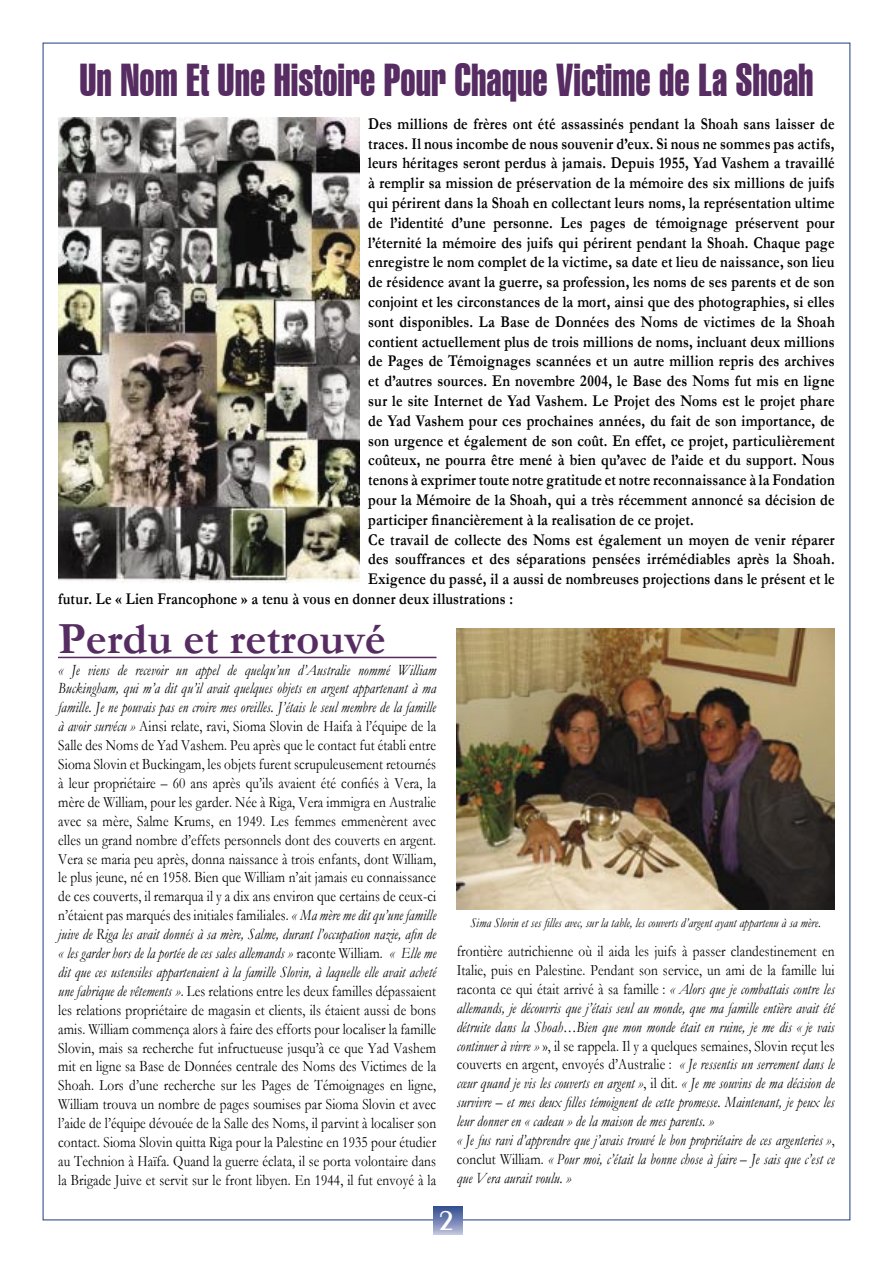
<style>
.page{position:relative;width:893px;height:1263px;background:#fff}
.page>*{position:absolute;margin:0;border:0;box-sizing:border-box;transform-origin:0 0}
.cot{font:45px "Swiss 911 BT Extra Compressed";color:#572c62}
.cot-2{font:700 45px "Garamond";color:#572c62}
.t1{font:600 28.5px "Exotic 350 BT";color:#fff}
.text{font:700 16.5px/19.8px "Garamond";letter-spacing:.01em;color:#000;text-align:justify;scale:.85 1}
.text-2{font:15.75px/18.9px "Garamond";letter-spacing:.01em;color:#000;text-align:justify;scale:.85 1}
.text-3{font:italic 15.75px/18.9px "Garamond";letter-spacing:.01em;color:#000;text-align:justify;scale:.85 1}
.pic{font:italic 13.5px "Garamond";letter-spacing:.01em;color:#000;scale:.85 1}
.s1{font-style:italic}
.s2{font-style:normal}
</style>
<div class="page">
<img style="left:433px;top:1207px;width:30px;height:27px">
<img style="left:58px;top:118px;width:302px;height:465px">
<hr style="left:58px;top:657px;width:378px;height:1px;background:#572c62">
<img style="left:457px;top:628px;width:378px;height:281px">
<p class="cot" style="left:79px;top:55px;width:736px">Un Nom Et Une Histoire Pour Chaque Victime de La Shoah</p>
<p class="text" style="left:368px;top:114px;width:550px">Des millions de frères ont été assassinés pendant la Shoah sans laisser de traces. Il nous incombe de nous souvenir d’eux. Si nous ne sommes pas actifs, leurs héritages seront perdus à jamais. Depuis 1955, Yad Vashem a travaillé à remplir sa mission de préservation de la mémoire des six millions de juifs qui périrent dans la Shoah en collectant leurs noms, la représentation ultime de l’identité d’une personne. Les pages de témoignage préservent pour l’éternité la mémoire des juifs qui périrent pendant la Shoah. Chaque page enregistre le nom complet de la victime, sa date et lieu de naissance, son lieu de résidence avant la guerre, sa profession, les noms de ses parents et de son conjoint et les circonstances de la mort, ainsi que des photographies, si elles sont disponibles. La Base de Données des Noms de victimes de la Shoah contient actuellement plus de trois millions de noms, incluant deux millions de Pages de Témoignages scannées et un autre million repris des archives et d’autres sources. En novembre 2004, le Base des Noms fut mis en ligne sur le site Internet de Yad Vashem. Le Projet des Noms est le projet phare de Yad Vashem pour ces prochaines années, du fait de son importance, de son urgence et également de son coût. En effet, ce projet, particulièrement coûteux, ne pourra être mené à bien qu’avec de l’aide et du support. Nous tenons à exprimer toute notre gratitude et notre reconnaissance à la Fondation pour la Mémoire de la Shoah, qui a très récemment annoncé sa décision de participer financièrement à la realisation de ce projet.</p>
<p class="text" style="left:368px;top:529px;width:550px">Ce travail de collecte des Noms est également un moyen de venir réparer</p>
<p class="text" style="left:368px;top:549px;width:550px">des souffrances et des séparations pensées irrémédiables après la Shoah.</p>
<p class="text" style="left:368px;top:569px;width:550px">Exigence du passé, il a aussi de nombreuses projections dans le présent et le</p>
<p class="text" style="left:58px;top:589px;width:537px">futur. Le « Lien Francophone » a tenu à vous en donner deux illustrations :</p>
<p class="cot-2" style="left:58px;top:609px;width:329px">Perdu et retrouvé</p>
<p class="text-2" style="left:58px;top:660px;width:446px"><span class="s1">« Je viens de recevoir un appel de quelqu’un d’Australie nommé William Buckingham, qui m’a dit qu’il avait quelques objets en argent appartenant à ma famille. Je ne pouvais pas en croire mes oreilles. J’étais le seul membre de la famille à avoir survécu »</span> Ainsi relate, ravi, Sioma Slovin de Haifa à l’équipe de la Salle des Noms de Yad Vashem. Peu après que le contact fut établi entre Sioma Slovin et Buckingam, les objets furent scrupuleusement retournés à leur propriétaire – 60 ans après qu’ils avaient été confiés à Vera, la mère de William, pour les garder. Née à Riga, Vera immigra en Australie avec sa mère, Salme Krums, en 1949. Les femmes emmenèrent avec elles un grand nombre d’effets personnels dont des couverts en argent.<br>Vera se maria peu après, donna naissance à trois enfants, dont William, le plus jeune, né en 1958. Bien que William n’ait jamais eu connaissance de ces couverts, il remarqua il y a dix ans environ que certains de ceux-ci n’étaient pas marqués des initiales familiales. <span class="s1">« Ma mère me dit qu’une famille juive de Riga les avait donnés à sa mère, Salme, durant l’occupation nazie, afin de « les garder hors de la portée de ces sales allemands »</span> raconte William. <span class="s1">« Elle me dit que ces ustensiles appartenaient à la famille Slovin, à laquelle elle avait acheté une fabrique de vêtements »</span>. Les relations entre les deux familles dépassaient les relations propriétaire de magasin et clients, ils étaient aussi de bons amis. William commença alors à faire des efforts pour localiser la famille Slovin, mais sa recherche fut infructueuse jusqu’à ce que Yad Vashem mit en ligne sa Base de Données centrale des Noms des Victimes de la Shoah. Lors d’une recherche sur les Pages de Témoignages en ligne, William trouva un nombre de pages soumises par Sioma Slovin et avec l’aide de l’équipe dévouée de la Salle des Noms, il parvint à localiser son contact. Sioma Slovin quitta Riga pour la Palestine en 1935 pour étudier au Technion à Haïfa. Quand la guerre éclata, il se porta volontaire dans la Brigade Juive et servit sur le front libyen. En 1944, il fut envoyé à la</p>
<p class="pic" style="left:470px;top:913px;width:414px">Sima Slovin et ses filles avec, sur la table, les couverts d’argent ayant appartenu à sa mère.</p>
<p class="text-3" style="left:457px;top:941px;width:446px"><span class="s2">frontière autrichienne où il aida les juifs à passer clandestinement en Italie, puis en Palestine. Pendant son service, un ami de la famille lui raconta ce qui était arrivé à sa famille :</span> « Alors que je combattais contre les allemands, je découvris que j’étais seul au monde, que ma famille entière avait été détruite dans la Shoah…Bien que mon monde était en ruine, je me dis « je vais continuer à vivre » <span class="s2">», il se rappela. Il y a quelques semaines, Slovin reçut les couverts en argent, envoyés d’Australie :</span> « Je ressentis un serrement dans le cœur quand je vis les couverts en argent »<span class="s2">, il dit.</span> « Je me souvins de ma décision de survivre – et mes deux filles témoignent de cette promesse. Maintenant, je peux les leur donner en « cadeau » de la maison de mes parents. »</p>
<p class="text-3" style="left:457px;top:1130px;width:446px">« Je fus ravi d’apprendre que j’avais trouvé le bon propriétaire de ces argenteries »<span class="s2">, conclut William.</span> « Pour moi, c’était la bonne chose à faire – Je sais que c’est ce que Vera aurait voulu. »</p>
<p class="t1" style="left:440px;top:1203px;width:15px">2</p>
</div>
